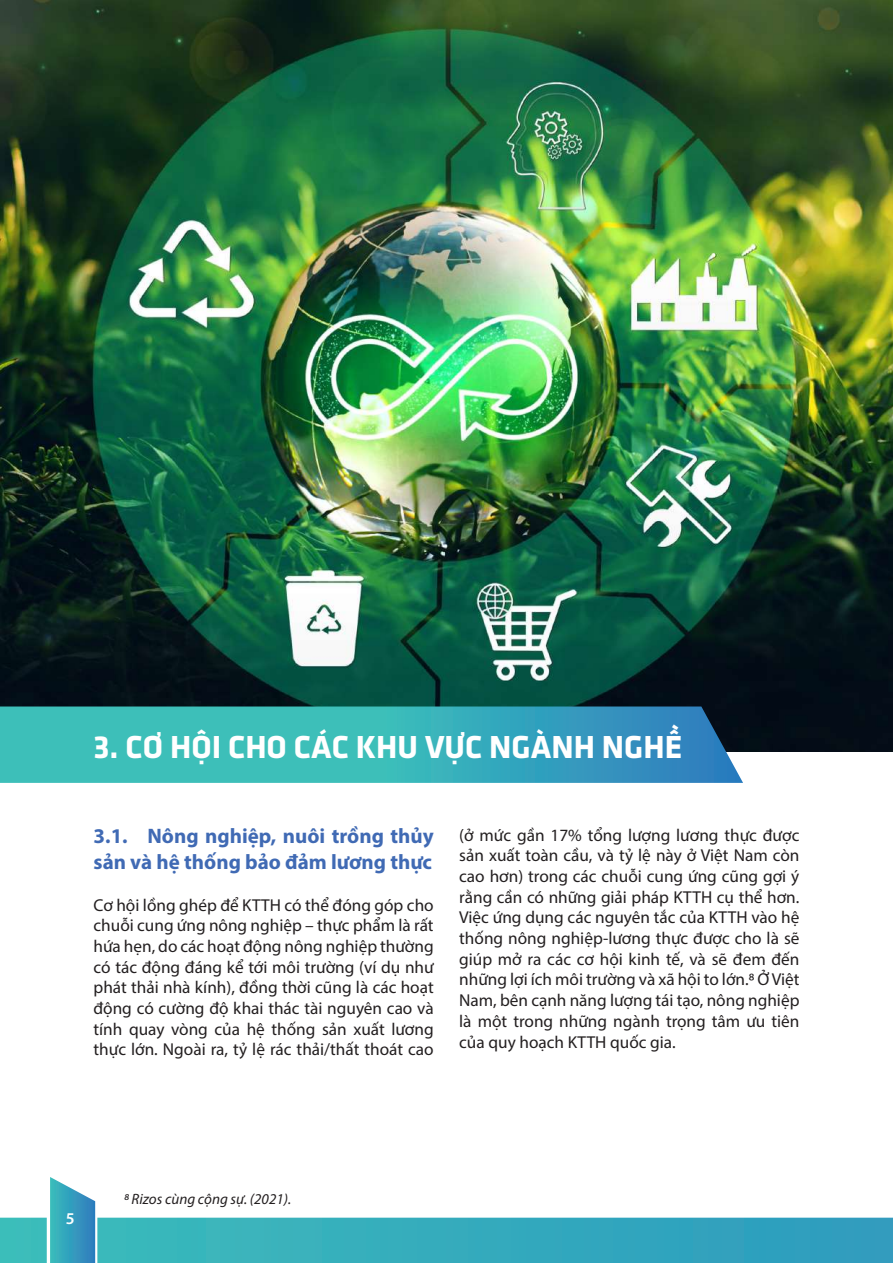
<style>
.page{position:relative;width:893px;height:1263px;background:#fff}
.page>*{position:absolute;margin:0;border:0;box-sizing:border-box;transform-origin:0 0}
.t1{font:33px "UTM Facebook K&T Bold";color:#fff}
.t2{font:700 21px/25.2px "Myriad Pro";color:#406ab4}
.t3{font:17.25px/20.7px "Myriad Pro";color:#231f20;text-align:justify}
.t4{font:600 16.5px "Myriad Pro";color:#fff}
.t5{font:italic 15px "Myriad Pro";color:#231f20}
</style>
<div class="page">
<img style="left:0;top:0;width:893px;height:751px">
<svg style="left:0;top:706px;width:743px;height:77px;background:#38aab6"></svg>
<svg style="left:0;top:1177px;width:893px;height:86px"></svg>
<h1 class="t1" style="left:94px;top:722px;width:590px">3. CƠ HỘI CHO CÁC KHU VỰC NGÀNH NGHỀ</h1>
<p class="t2" style="left:94px;top:823px;width:342px">3.1. Nông nghiệp, nuôi trồng thủy sản và hệ thống bảo đảm lương thực</p>
<p class="t3" style="left:94px;top:894px;width:342px">Cơ hội lồng ghép để KTTH có thể đóng góp cho chuỗi cung ứng nông nghiệp – thực phẩm là rất hứa hẹn, do các hoạt động nông nghiệp thường có tác động đáng kể tới môi trường (ví dụ như phát thải nhà kính), đồng thời cũng là các hoạt động có cường độ khai thác tài nguyên cao và tính quay vòng của hệ thống sản xuất lương thực lớn. Ngoài ra, tỷ lệ rác thải/thất thoát cao</p>
<p class="t3" style="left:459px;top:824px;width:342px">(ở mức gần 17% tổng lượng lương thực được sản xuất toàn cầu, và tỷ lệ này ở Việt Nam còn cao hơn) trong các chuỗi cung ứng cũng gợi ý rằng cần có những giải pháp KTTH cụ thể hơn.<br>Việc ứng dụng các nguyên tắc của KTTH vào hệ thống nông nghiệp-lương thực được cho là sẽ giúp mở ra các cơ hội kinh tế, và sẽ đem đến những lợi ích môi trường và xã hội to lớn.8 Ở Việt Nam, bên cạnh năng lượng tái tạo, nông nghiệp là một trong những ngành trọng tâm ưu tiên của quy hoạch KTTH quốc gia.</p>
<p class="t4" style="left:66px;top:1208px;width:10px">5</p>
<p class="t5" style="left:124px;top:1190px;width:169px">8 Rizos cùng cộng sự. (202 1).</p>
</div>
